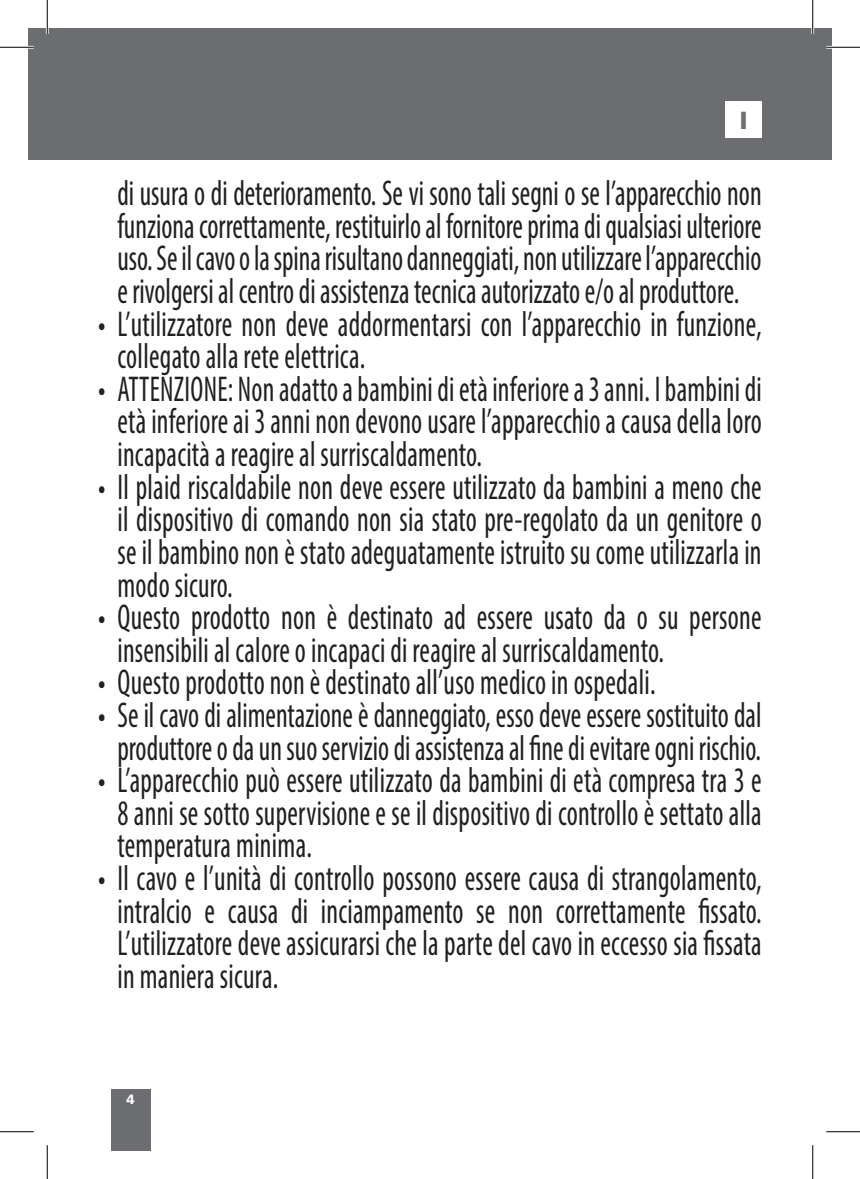
<style>
.page{position:relative;width:860px;height:1179px;background:#fff}
.page>*{position:absolute;margin:0;border:0;box-sizing:border-box;transform-origin:0 0}
.t1{font:condensed 36px/32.6px "Myriad Pro";letter-spacing:.01em;color:#231f20;text-align:justify;scale:.8 1}
.t2{font:900 24.75px "Frutiger LT Std";color:#6c6d70}
.t3{font:900 13.5px "Frutiger LT Std";color:#fff}
</style>
<div class="page">
<div style="left:813px;top:28px;width:19px;height:132px;background:#6c6d70"></div>
<div style="left:28px;top:28px;width:785px;height:132px;background:#6c6d70"></div>
<div style="left:111px;top:1089px;width:39px;height:62px;background:#6c6d70"></div>
<div style="left:726px;top:102px;width:36px;height:36px;background:#fff"></div>
<hr style="left:0;top:46px;width:34px;height:3px;background:#fff">
<hr style="left:826px;top:46px;width:34px;height:3px;background:#fff">
<hr style="left:46px;top:0;width:3px;height:34px;background:#fff">
<hr style="left:811px;top:0;width:3px;height:34px;background:#fff">
<hr style="left:0;top:47px;width:34px;height:1px;background:#000">
<hr style="left:826px;top:47px;width:34px;height:1px;background:#000">
<hr style="left:0;top:1131px;width:34px;height:1px;background:#000">
<hr style="left:826px;top:1131px;width:34px;height:1px;background:#000">
<hr style="left:47px;top:0;width:1px;height:34px;background:#000">
<hr style="left:47px;top:1145px;width:1px;height:34px;background:#000">
<hr style="left:812px;top:0;width:1px;height:34px;background:#000">
<hr style="left:812px;top:1145px;width:1px;height:34px;background:#000">
<p class="t2" style="left:739px;top:105px;width:10px">I</p>
<p class="t1" style="left:117px;top:176px;width:807px">di usura o di deterioramento. Se vi sono tali segni o se l’apparecchio non funziona correttamente, restituirlo al fornitore prima di qualsiasi ulteriore uso. Se il cavo o la spina risultano danneggiati, non utilizzare l’apparecchio e rivolgersi al centro di assistenza tecnica autorizzato e/o al produttore.</p>
<p class="t1" style="left:117px;top:307px;width:807px;text-indent:-19px">• L’utilizzatore non deve addormentarsi con l’apparecchio in funzione, collegato alla rete elettrica.</p>
<p class="t1" style="left:117px;top:372px;width:807px;text-indent:-19px">• ATTENZIONE: Non adatto a bambini di età inferiore a 3 anni. I bambini di età inferiore ai 3 anni non devono usare l’apparecchio a causa della loro incapacità a reagire al surriscaldamento.</p>
<p class="t1" style="left:117px;top:470px;width:807px;text-indent:-19px">• Il plaid riscaldabile non deve essere utilizzato da bambini a meno che il dispositivo di comando non sia stato pre-regolato da un genitore o se il bambino non è stato adeguatamente istruito su come utilizzarla in modo sicuro.</p>
<p class="t1" style="left:117px;top:600px;width:807px;text-indent:-19px">• Questo prodotto non è destinato ad essere usato da o su persone insensibili al calore o incapaci di reagire al surriscaldamento.</p>
<p class="t1" style="left:98px;top:666px;width:698px">• Questo prodotto non è destinato all’uso medico in ospedali.</p>
<p class="t1" style="left:98px;top:698px;width:831px;text-align:center">• Se il cavo di alimentazione è danneggiato, esso deve essere sostituito dal produttore o da un suo servizio di assistenza al fine di evitare ogni rischio.</p>
<p class="t1" style="left:117px;top:763px;width:807px;text-indent:-19px">• L’apparecchio può essere utilizzato da bambini di età compresa tra 3 e 8 anni se sotto supervisione e se il dispositivo di controllo è settato alla temperatura minima.</p>
<p class="t1" style="left:117px;top:861px;width:807px;text-indent:-19px">• Il cavo e l’unità di controllo possono essere causa di strangolamento, intralcio e causa di inciampamento se non correttamente fissato.<br>L’utilizzatore deve assicurarsi che la parte del cavo in eccesso sia fissata in maniera sicura.</p>
<p class="t3" style="left:127px;top:1091px;width:10px">4</p>
</div>
